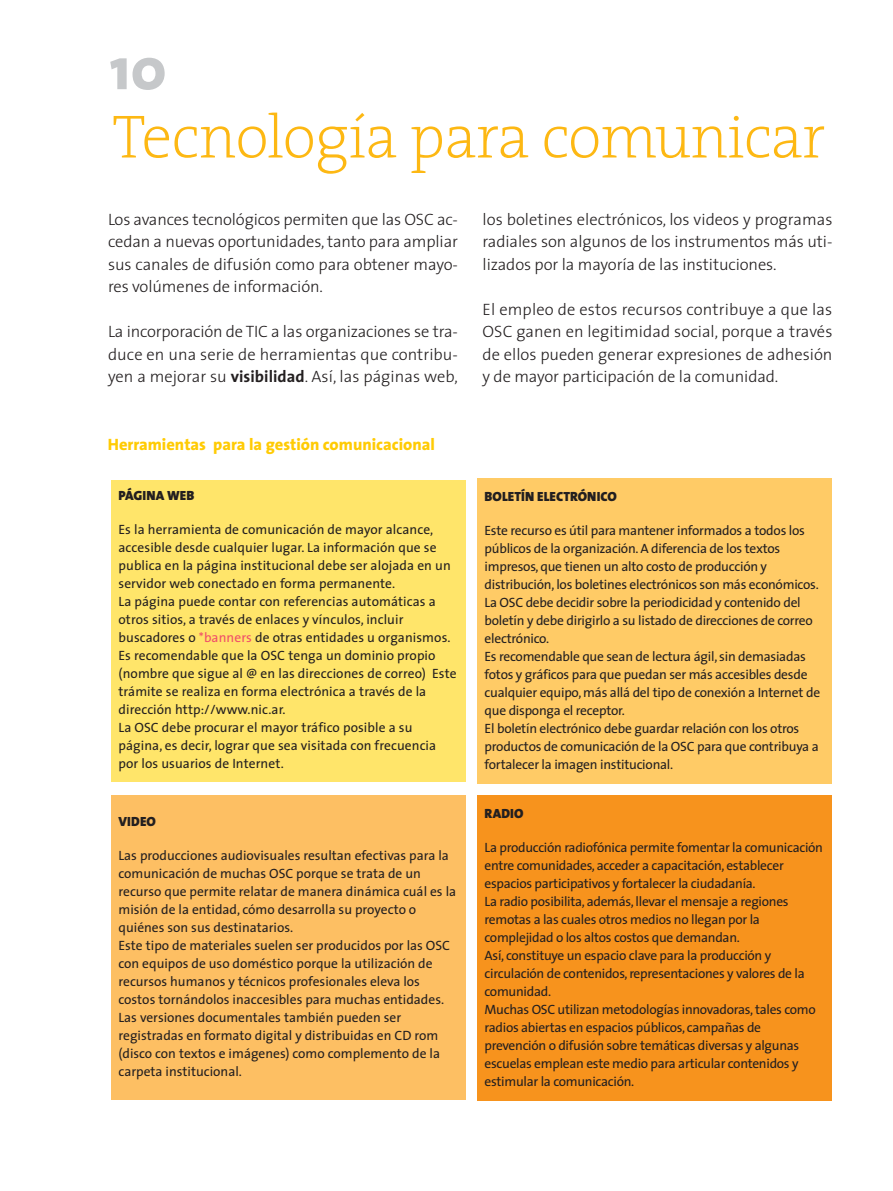
<style>
.page{position:relative;width:893px;height:1191px;background:#fff}
.page>*{position:absolute;margin:0;border:0;box-sizing:border-box;transform-origin:0 0}
.t1{font:200 61.5px "The Serif";letter-spacing:-.015em;color:#fdb813}
.t2{font:800 60px "The Mix";color:#c6c8ca}
.t3{font:300 16.5px/22.5px "The Sans";letter-spacing:-.005em;color:#231f20;text-align:justify}
.t4{font:800 16.5px "The Sans";color:#ffcb04}
.t5{font:13.5px/18px "The Sans";letter-spacing:-.02em;color:#231f20}
.t6{font:13.5px/18px "The Sans";letter-spacing:.005em;color:#231f20}
.t7{font:13.5px/18px "The Sans";color:#231f20}
.t8{font:900 13.35px "The Sans";letter-spacing:.005em;color:#231f20}
.s1{font-weight:700}
.s2{color:#f04e69}
</style>
<div class="page">
<div style="left:111px;top:796px;width:354px;height:304px;background:#fdbf63"></div>
<div style="left:111px;top:480px;width:354px;height:301px;background:#ffe56a"></div>
<div style="left:477px;top:479px;width:354px;height:305px;background:#ffcb66"></div>
<div style="left:477px;top:796px;width:354px;height:305px;background:#f7931d"></div>
<h2 class="t2" style="left:110px;top:47px;width:59px">10</h2>
<h1 class="t1" style="left:112px;top:114px;width:714px">Tecnología para comunicar</h1>
<p class="t3" style="left:108px;top:210px;width:351px">Los avances tecnológicos permiten que las OSC ac&shy;cedan a nuevas oportunidades, tanto para ampliar sus canales de difusión como para obtener mayo&shy;res volúmenes de información.</p>
<p class="t3" style="left:108px;top:322px;width:351px">La incorporación de TIC a las organizaciones se tra&shy;duce en una serie de herramientas que contribu&shy;yen a mejorar su <span class="s1">visibilidad</span>. Así, las páginas web,</p>
<p class="t4" style="left:108px;top:438px;width:328px">Herramientas para la gestión comunicacional</p>
<p class="t8" style="left:118px;top:490px;width:77px">PÁGINA WEB</p>
<p class="t6" style="left:118px;top:522px;width:339px">Es la herramienta de comunicación de mayor alcance, accesible desde cualquier lugar. La información que se publica en la página institucional debe ser alojada en un servidor web conectado en forma permanente.<br>La página puede contar con referencias automáticas a otros sitios, a través de enlaces y vínculos, incluir buscadores o <span class="s2">*banners</span> de otras entidades u organismos.<br>Es recomendable que la OSC tenga un dominio propio (nombre que sigue al @ en las direcciones de correo) Este trámite se realiza en forma electrónica a través de la dirección http://www.nic.ar.<br>La OSC debe procurar el mayor tráfico posible a su página, es decir, lograr que sea visitada con frecuencia por los usuarios de Internet.</p>
<p class="t8" style="left:118px;top:817px;width:39px">VIDEO</p>
<p class="t7" style="left:118px;top:848px;width:339px">Las producciones audiovisuales resultan efectivas para la comunicación de muchas OSC porque se trata de un recurso que permite relatar de manera dinámica cuál es la misión de la entidad, cómo desarrolla su proyecto o quiénes son sus destinatarios.<br>Este tipo de materiales suelen ser producidos por las OSC con equipos de uso doméstico porque la utilización de recursos humanos y técnicos profesionales eleva los costos tornándolos inaccesibles para muchas entidades.<br>Las versiones documentales también pueden ser registradas en formato digital y distribuidas en CD rom (disco con textos e imágenes) como complemento de la carpeta institucional.</p>
<p class="t3" style="left:482px;top:210px;width:351px">los boletines electrónicos, los videos y programas radiales son algunos de los instrumentos más uti&shy;lizados por la mayoría de las instituciones.</p>
<p class="t3" style="left:482px;top:300px;width:351px">El empleo de estos recursos contribuye a que las OSC ganen en legitimidad social, porque a través de ellos pueden generar expresiones de adhesión y de mayor participación de la comunidad.</p>
<p class="t8" style="left:484px;top:491px;width:134px">BOLETÍN ELECTRÓNICO</p>
<p class="t5" style="left:484px;top:523px;width:337px">Este recurso es útil para mantener informados a todos los públicos de la organización. A diferencia de los textos impresos, que tienen un alto costo de producción y distribución, los boletines electrónicos son más económicos.<br>La OSC debe decidir sobre la periodicidad y contenido del boletín y debe dirigirlo a su listado de direcciones de correo electrónico.<br>Es recomendable que sean de lectura ágil, sin demasiadas fotos y gráficos para que puedan ser más accesibles desde cualquier equipo, más allá del tipo de conexión a Internet de que disponga el receptor.<br>El boletín electrónico debe guardar relación con los otros productos de comunicación de la OSC para que contribuya a fortalecer la imagen institucional.</p>
<p class="t8" style="left:484px;top:808px;width:40px">RADIO</p>
<p class="t5" style="left:484px;top:840px;width:340px">La producción radiofónica permite fomentar la comunicación entre comunidades, acceder a capacitación, establecer espacios participativos y fortalecer la ciudadanía.<br>La radio posibilita, además, llevar el mensaje a regiones remotas a las cuales otros medios no llegan por la complejidad o los altos costos que demandan.<br>Así, constituye un espacio clave para la producción y circulación de contenidos, representaciones y valores de la comunidad.<br>Muchas OSC utilizan metodologías innovadoras, tales como radios abiertas en espacios públicos, campañas de prevención o difusión sobre temáticas diversas y algunas escuelas emplean este medio para articular contenidos y estimular la comunicación.</p>
</div>
